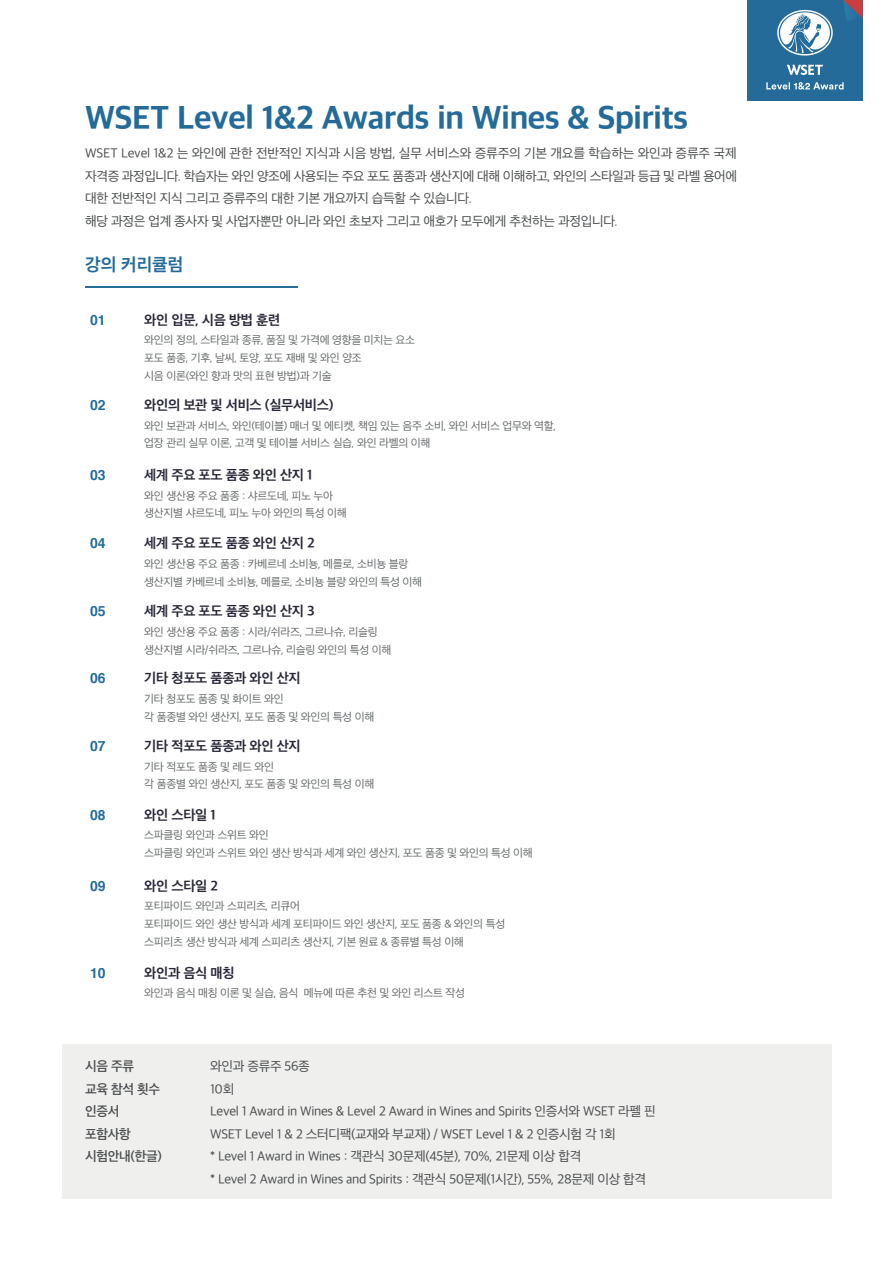
<style>
.page{position:relative;width:893px;height:1263px;background:#fff}
.page>*{position:absolute;margin:0;border:0;box-sizing:border-box;transform-origin:0 0}
.t1{font:800 33px "Apple SD Gothic Neo";letter-spacing:-.01em;color:#246b99}
.t2{font:700 18px "Apple SD Gothic Neo";color:#256c9a}
.t3{font:700 14.1px "Apple SD Gothic Neo";letter-spacing:-.02em;color:#282838}
.t4{font:700 14.1px "Helvetica";letter-spacing:-.01em;color:#256c9a}
.t5{font:13.5px/22.5px "Apple SD Gothic Neo";letter-spacing:-.025em;color:#4a4d4e}
.t6{font:600 13.5px/22.5px "Apple SD Gothic Neo";letter-spacing:-.025em;color:#4a4d4e}
.t7{font:11.55px/17.9px "Apple SD Gothic Neo";letter-spacing:-.025em;color:#666a6b}
</style>
<div class="page">
<div style="left:62px;top:1044px;width:769px;height:155px;background:#efefee"></div>
<hr style="left:85px;top:286px;width:213px;height:2px;background:#256c9a">
<img style="left:748px;top:0;width:115px;height:100px">
<svg style="left:843px;top:0;width:20px;height:21px"></svg>
<h1 class="t1" style="left:85px;top:100px;width:604px">WSET Level 1&amp;2 Awards in Wines &amp; Spirits</h1>
<p class="t5" style="left:85px;top:143px;width:653px">WSET Level 1&amp;2 는 와인에 관한 전반적인 지식과 시음 방법, 실무 서비스와 증류주의 기본 개요를 학습하는 와인과 증류주 국제 자격증 과정입니다. 학습자는 와인 양조에 사용되는 주요 포도 품종과 생산지에 대해 이해하고, 와인의 스타일과 등급 및 라벨 용어에 대한 전반적인 지식 그리고 증류주의 대한 기본 개요까지 습득할 수 있습니다.<br>해당 과정은 업계 종사자 및 사업자뿐만 아니라 와인 초보자 그리고 애호가 모두에게 추천하는 과정입니다.</p>
<h2 class="t2" style="left:85px;top:255px;width:100px">강의 커리큘럼</h2>
<p class="t4" style="left:90px;top:309px;width:17px">01</p>
<p class="t3" style="left:144px;top:312px;width:137px">와인 입문, 시음 방법 훈련</p>
<p class="t7" style="left:144px;top:332px;width:272px">와인의 정의, 스타일과 종류, 품질 및 가격에 영향을 미치는 요소 포도 품종, 기후, 날씨, 토양, 포도 재배 및 와인 양조<br>시음 이론(와인 향과 맛의 표현 방법)과 기술</p>
<p class="t4" style="left:90px;top:394px;width:17px">02</p>
<p class="t3" style="left:144px;top:397px;width:191px">와인의 보관 및 서비스 (실무서비스)</p>
<p class="t7" style="left:144px;top:417px;width:413px">와인 보관과 서비스, 와인(테이블) 매너 및 에티켓, 책임 있는 음주 소비, 와인 서비스 업무와 역할, 업장 관리 실무 이론, 고객 및 테이블 서비스 실습, 와인 라벨의 이해</p>
<p class="t4" style="left:90px;top:463px;width:17px">03</p>
<p class="t3" style="left:144px;top:467px;width:170px">세계 주요 포도 품종 와인 산지 1</p>
<p class="t7" style="left:144px;top:487px;width:204px">와인 생산용 주요 품종 : 샤르도네, 피노 누아 생산지별 샤르도네, 피노 누아 와인의 특성 이해</p>
<p class="t4" style="left:90px;top:532px;width:17px">04</p>
<p class="t3" style="left:144px;top:536px;width:172px">세계 주요 포도 품종 와인 산지 2</p>
<p class="t7" style="left:144px;top:555px;width:279px">와인 생산용 주요 품종 : 카베르네 소비뇽, 메를로, 소비뇽 블랑 생산지별 카베르네 소비뇽, 메를로, 소비뇽 블랑 와인의 특성 이해</p>
<p class="t4" style="left:90px;top:600px;width:17px">05</p>
<p class="t3" style="left:144px;top:604px;width:172px">세계 주요 포도 품종 와인 산지 3</p>
<p class="t7" style="left:144px;top:623px;width:248px">와인 생산용 주요 품종 : 시라/쉬라즈, 그르나슈, 리슬링 생산지별 시라/쉬라즈, 그르나슈, 리슬링 와인의 특성 이해</p>
<p class="t4" style="left:90px;top:667px;width:17px">06</p>
<p class="t3" style="left:144px;top:671px;width:158px">기타 청포도 품종과 와인 산지</p>
<p class="t7" style="left:144px;top:690px;width:231px">기타 청포도 품종 및 화이트 와인<br>각 품종별 와인 생산지, 포도 품종 및 와인의 특성 이해</p>
<p class="t4" style="left:90px;top:735px;width:17px">07</p>
<p class="t3" style="left:144px;top:738px;width:158px">기타 적포도 품종과 와인 산지</p>
<p class="t7" style="left:144px;top:758px;width:231px">기타 적포도 품종 및 레드 와인<br>각 품종별 와인 생산지, 포도 품종 및 와인의 특성 이해</p>
<p class="t4" style="left:90px;top:803px;width:17px">08</p>
<p class="t3" style="left:144px;top:807px;width:73px">와인 스타일 1</p>
<p class="t7" style="left:144px;top:827px;width:390px">스파클링 와인과 스위트 와인<br>스파클링 와인과 스위트 와인 생산 방식과 세계 와인 생산지, 포도 품종 및 와인의 특성 이해</p>
<p class="t4" style="left:90px;top:874px;width:17px">09</p>
<p class="t3" style="left:144px;top:878px;width:75px">와인 스타일 2</p>
<p class="t7" style="left:144px;top:898px;width:362px">포티파이드 와인과 스피리츠, 리큐어<br>포티파이드 와인 생산 방식과 세계 포티파이드 와인 생산지, 포도 품종 &amp; 와인의 특성 스피리츠 생산 방식과 세계 스피리츠 생산지, 기본 원료 &amp; 종류별 특성 이해</p>
<p class="t4" style="left:90px;top:961px;width:17px">10</p>
<p class="t3" style="left:144px;top:965px;width:92px">와인과 음식 매칭</p>
<p class="t7" style="left:144px;top:985px;width:322px">와인과 음식 매칭 이론 및 실습, 음식 메뉴에 따른 추천 및 와인 리스트 작성</p>
<p class="t6" style="left:85px;top:1056px;width:78px">시음 주류<br>교육 참석 횟수 인증서 포함사항 시험안내(한글)</p>
<p class="t5" style="left:210px;top:1056px;width:447px">와인과 증류주 56종<br>10회<br>Level 1 Award in Wines &amp; Level 2 Award in Wines and Spirits 인증서와 WSET 라펠 핀 WSET Level 1 &amp; 2 스터디팩(교재와 부교재) / WSET Level 1 &amp; 2 인증시험 각 1회<br>* Level 1 Award in Wines : 객관식 30문제(45분), 70%, 21문제 이상 합격<br>* Level 2 Award in Wines and Spirits : 객관식 50문제(1시간), 55%, 28문제 이상 합격</p>
</div>
